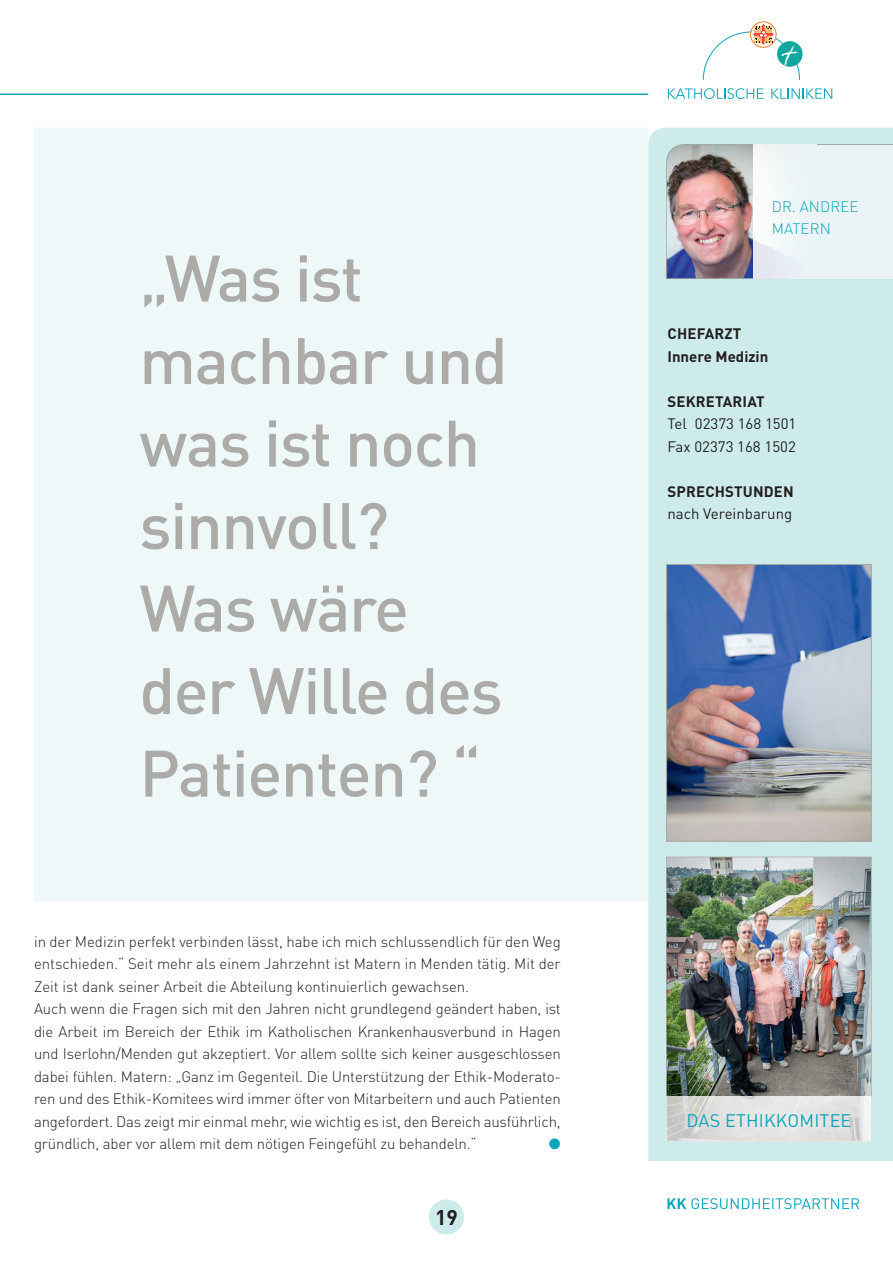
<style>
.page{position:relative;width:893px;height:1263px;background:#fff}
.page>*{position:absolute;margin:0;border:0;box-sizing:border-box;transform-origin:0 0}
.t1{font:500 64.5px/82.5px "DIN Pro";letter-spacing:-.02em;color:#acaba7}
.t2{font:700 21px "DIN Pro";color:#231f20}
.t3{font:18px "DIN Pro";letter-spacing:.01em;color:#0da6bb}
.t4{font:300 15px/22.5px "DIN Pro";letter-spacing:-.01em;color:#231f20}
.t5{font:15px/22.5px "DIN Pro";color:#231f20}
.t6{font:700 15px/22.5px "DIN Pro";letter-spacing:.01em;color:#231f20}
.t7{font:300 15px/22.5px "DIN Pro";letter-spacing:.01em;color:#0da6bb}
.t8{font:15px "Zapf Dingbats ITC";color:#0da6bb}
</style>
<div class="page">
<svg style="left:668px;top:88px;width:95px;height:11px"></svg>
<svg style="left:771px;top:88px;width:61px;height:11px"></svg>
<div style="left:750px;top:22px;width:26px;height:26px;border:1px solid #f47b2f;border-radius:50%"></div>
<svg style="left:702px;top:24px;width:100px;height:56px"></svg>
<div style="left:429px;top:1199px;width:35px;height:35px;background:#ceebec;border-radius:50%"></div>
<hr style="left:0;top:94px;width:648px;height:1px;background:#0da6bb">
<svg style="left:667px;top:1198px;width:192px;height:11px"></svg>
<div style="left:648px;top:128px;width:245px;height:1033px;background:#ceebec"></div>
<img style="left:666px;top:144px;width:227px;height:135px">
<div style="left:816px;top:145px;width:77px;height:133px;background:#eaf4f6"></div>
<img style="left:754px;top:145px;width:62px;height:44px">
<img style="left:754px;top:234px;width:62px;height:44px">
<div style="left:34px;top:128px;width:614px;height:774px;background:#eef8f8"></div>
<img style="left:666px;top:857px;width:206px;height:239px">
<svg style="left:666px;top:1096px;width:206px;height:46px;background:#e0e0de"></svg>
<img style="left:668px;top:566px;width:202px;height:274px">
<div style="left:666px;top:564px;width:206px;height:278px;border:1px solid #acaba7"></div>
<h1 class="t1" style="left:139px;top:234px;width:370px">„Was ist machbar und was ist noch sinnvoll?<br>Was wäre der Wille des<br>Patienten? “</h1>
<p class="t4" style="left:34px;top:929px;width:528px">in der Medizin perfekt verbinden lässt, habe ich mich schlussendlich für den Weg entschieden.“ Seit mehr als einem Jahrzehnt ist Matern in Menden tätig. Mit der Zeit ist dank seiner Arbeit die Abteilung kontinuierlich gewachsen.<br>Auch wenn die Fragen sich mit den Jahren nicht grundlegend geändert haben, ist die Arbeit im Bereich der Ethik im Katholischen Krankenhausverbund in Hagen und Iserlohn/Menden gut akzeptiert. Vor allem sollte sich keiner ausgeschlossen dabei fühlen. Matern: „Ganz im Gegenteil. Die Unterstützung der Ethik-Moderato&shy;ren und des Ethik-Komitees wird immer öfter von Mitarbeitern und auch Patienten angefordert. Das zeigt mir einmal mehr, wie wichtig es ist, den Bereich ausführlich, gründlich, aber vor allem mit dem nötigen Feingefühl zu behandeln.“</p>
<p class="t8" style="left:549px;top:1137px;width:13px">●</p>
<h2 class="t2" style="left:435px;top:1203px;width:24px">19</h2>
<p class="t7" style="left:772px;top:194px;width:88px">DR. ANDREE<br>MATERN</p>
<p class="t6" style="left:667px;top:322px;width:102px">CHEFARZT<br>Innere Medizin</p>
<p class="t6" style="left:668px;top:389px;width:99px">SEKRETARIAT</p>
<p class="t5" style="left:667px;top:412px;width:130px">Tel 02373 168 1501<br>Fax 02373 168 1502</p>
<p class="t6" style="left:668px;top:479px;width:128px">SPRECHSTUNDEN</p>
<p class="t5" style="left:667px;top:502px;width:126px">nach Vereinbarung</p>
<p class="t3" style="left:686px;top:1108px;width:166px">DAS ETHIKKOMITEE</p>
</div>
